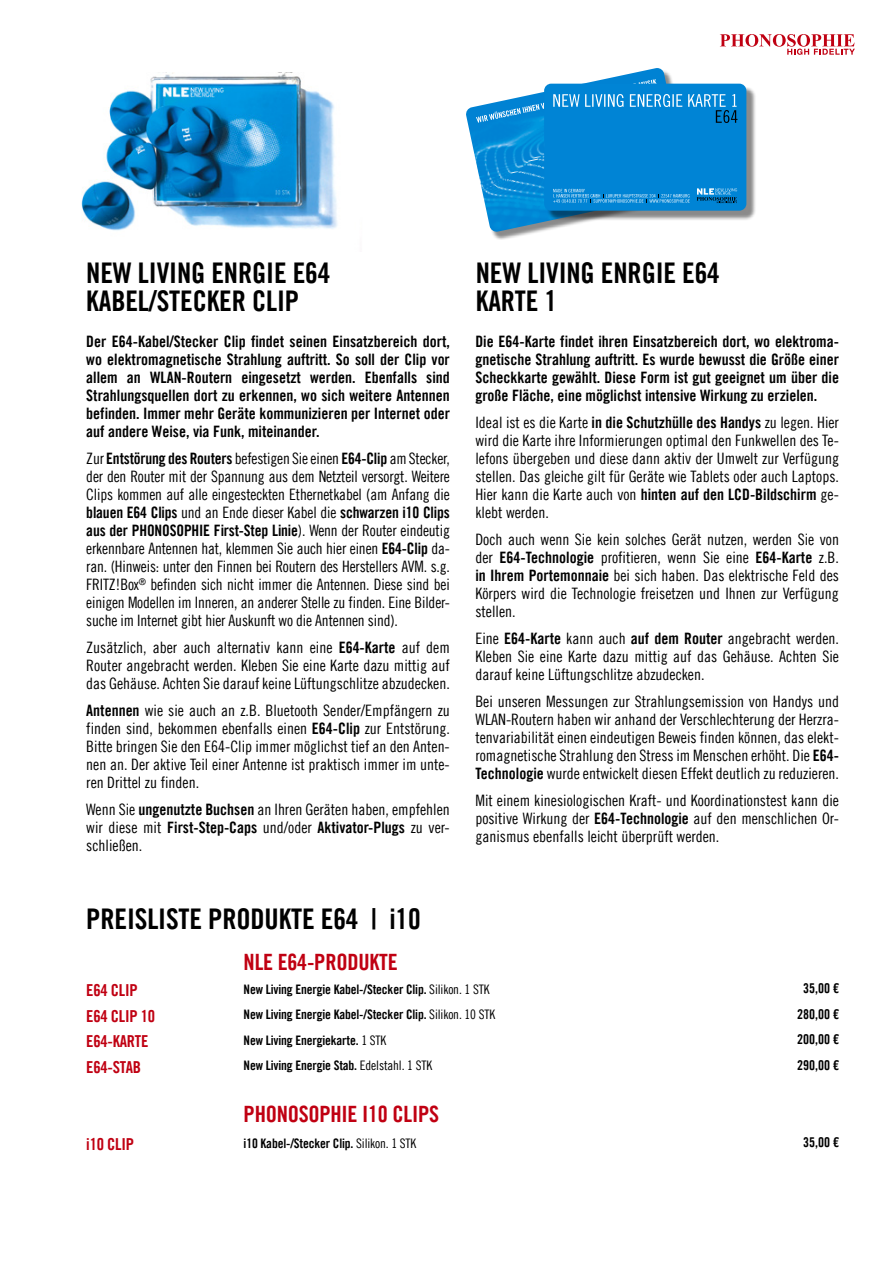
<style>
.page{position:relative;width:893px;height:1263px;background:#fff}
.page>*{position:absolute;margin:0;border:0;box-sizing:border-box;transform-origin:0 0}
.t1{font:28.5px "Trade Gothic LT Com Bd Cn 20";letter-spacing:-.005em;color:#000}
.t2{font:22.5px "Trade Gothic LT Com Bd Cn 20";letter-spacing:-.01em;color:#c00012}
.t3{font:16.5px "Trade Gothic LT Com Bd Cn 20";letter-spacing:-.015em;color:#c00012}
.t4{font:15.75px/18px "Trade Gothic LT Com Cn 18";color:#000;text-align:justify}
.t5{font:15.75px/18px "Trade Gothic LT Com Bd Cn 20";color:#000;text-align:justify}
.t6{font:13.5px "Trade Gothic LT Com Bd Cn 20";color:#000}
.t7{font:13.2px "Trade Gothic LT Com Bd Cn 20";letter-spacing:-.01em;color:#000}
.s1{font-family:"Trade Gothic LT Com Bd Cn 20"}
.s2{font-family:"Trade Gothic LT Com Cn 18"}
</style>
<div class="page">
<svg style="left:720px;top:34px;width:135px;height:21px"></svg>
<img style="left:81px;top:73px;width:257px;height:158px">
<div style="left:468px;top:70px;width:228px;height:170px;background:#000;opacity:.46"></div>
<img style="left:466px;top:68px;width:222px;height:164px">
<div style="left:547px;top:87px;width:209px;height:134px;background:#000;opacity:.46"></div>
<div style="left:544px;top:84px;width:202px;height:127px;background:#0084d5;border-radius:7px"></div>
<svg style="left:697px;top:188px;width:40px;height:15px"></svg>
<svg style="left:476px;top:79px;width:261px;height:44px"></svg>
<svg style="left:553px;top:189px;width:137px;height:14px"></svg>
<p class="t1" style="left:86px;top:255px;width:246px">NEW LIVING ENRGIE E64</p>
<p class="t1" style="left:86px;top:284px;width:214px">KABEL/STECKER CLIP</p>
<p class="t5" style="left:86px;top:332px;width:365px">Der E64-Kabel/Stecker Clip findet seinen Einsatzbereich dort, wo elektromagnetische Strahlung auftritt. So soll der Clip vor allem an WLAN-Routern eingesetzt werden. Ebenfalls sind Strahlungsquellen dort zu erkennen, wo sich weitere Antennen befinden. Immer mehr Geräte kommunizieren per Internet oder auf andere Weise, via Funk, miteinander.</p>
<p class="t4" style="left:86px;top:449px;width:365px">Zur <span class="s1">Entstörung des Routers</span> befestigen Sie einen <span class="s1">E64-Clip</span> am Stecker, der den Router mit der Spannung aus dem Netzteil versorgt. Weitere Clips kommen auf alle eingesteckten Ethernetkabel (am Anfang die <span class="s1">blauen E64 Clips</span> und an Ende dieser Kabel die <span class="s1">schwarzen i10 Clips aus der PHONOSOPHIE First-Step Linie</span>). Wenn der Router eindeutig erkennbare Antennen hat, klemmen Sie auch hier einen <span class="s1">E64-Clip</span> da&shy;ran. (Hinweis: unter den Finnen bei Routern des Herstellers AVM. s.g.<br>FRITZ!Box<sup>®</sup> befinden sich nicht immer die Antennen. Diese sind bei einigen Modellen im Inneren, an anderer Stelle zu finden. Eine Bilder&shy;suche im Internet gibt hier Auskunft wo die Antennen sind).</p>
<p class="t4" style="left:86px;top:638px;width:365px">Zusätzlich, aber auch alternativ kann eine <span class="s1">E64-Karte</span> auf dem Router angebracht werden. Kleben Sie eine Karte dazu mittig auf das Gehäuse. Achten Sie darauf keine Lüftungschlitze abzudecken.</p>
<p class="t4" style="left:86px;top:701px;width:365px"><span class="s1">Antennen</span> wie sie auch an z.B. Bluetooth Sender/Empfängern zu finden sind, bekommen ebenfalls einen <span class="s1">E64-Clip</span> zur Entstörung.<br>Bitte bringen Sie den E64-Clip immer möglichst tief an den Anten&shy;nen an. Der aktive Teil einer Antenne ist praktisch immer im unte&shy;ren Drittel zu finden.</p>
<p class="t4" style="left:86px;top:800px;width:365px">Wenn Sie <span class="s1">ungenutzte Buchsen</span> an Ihren Geräten haben, empfehlen wir diese mit <span class="s1">First-Step-Caps</span> und/oder <span class="s1">Aktivator-Plugs</span> zu ver&shy;schließen.</p>
<p class="t1" style="left:86px;top:901px;width:336px">PREISLISTE PRODUKTE E64 | i10</p>
<p class="t2" style="left:244px;top:948px;width:156px">NLE E64-PRODUKTE</p>
<p class="t1" style="left:476px;top:255px;width:246px">NEW LIVING ENRGIE E64</p>
<p class="t1" style="left:476px;top:284px;width:83px">KARTE 1</p>
<p class="t5" style="left:475px;top:332px;width:365px">Die E64-Karte findet ihren Einsatzbereich dort, wo elektroma&shy;gnetische Strahlung auftritt. Es wurde bewusst die Größe einer Scheckkarte gewählt. Diese Form ist gut geeignet um über die große Fläche, eine möglichst intensive Wirkung zu erzielen.</p>
<p class="t4" style="left:475px;top:413px;width:365px">Ideal ist es die Karte <span class="s1">in die Schutzhülle des Handys</span> zu legen. Hier wird die Karte ihre Informierungen optimal den Funkwellen des Te&shy;lefons übergeben und diese dann aktiv der Umwelt zur Verfügung stellen. Das gleiche gilt für Geräte wie Tablets oder auch Laptops.<br>Hier kann die Karte auch von <span class="s1">hinten auf den LCD-Bildschirm</span> ge&shy;klebt werden.</p>
<p class="t4" style="left:475px;top:530px;width:365px">Doch auch wenn Sie kein solches Gerät nutzen, werden Sie von der <span class="s1">E64-Technologie</span> profitieren, wenn Sie eine <span class="s1">E64-Karte</span> z.B. <span class="s1">in Ihrem Portemonnaie</span> bei sich haben. Das elektrische Feld des Körpers wird die Technologie freisetzen und Ihnen zur Verfügung stellen.</p>
<p class="t4" style="left:475px;top:629px;width:365px">Eine <span class="s1">E64-Karte</span> kann auch <span class="s1">auf dem Router</span> angebracht werden.<br>Kleben Sie eine Karte dazu mittig auf das Gehäuse. Achten Sie darauf keine Lüftungschlitze abzudecken.</p>
<p class="t4" style="left:475px;top:692px;width:365px">Bei unseren Messungen zur Strahlungsemission von Handys und WLAN-Routern haben wir anhand der Verschlechterung der Herzra&shy;tenvariabilität einen eindeutigen Beweis finden können, das elekt&shy;romagnetische Strahlung den Stress im Menschen erhöht. Die <span class="s1">E64- Technologie</span> wurde entwickelt diesen Effekt deutlich zu reduzieren.</p>
<p class="t4" style="left:475px;top:791px;width:365px">Mit einem kinesiologischen Kraft- und Koordinationstest kann die positive Wirkung der <span class="s1">E64-Technologie</span> auf den menschlichen Or&shy;ganismus ebenfalls leicht überprüft werden.</p>
<p class="t3" style="left:86px;top:980px;width:53px">E64 CLIP</p>
<p class="t7" style="left:244px;top:981px;width:247px">New Living Energie Kabel-/Stecker Clip. <span class="s2">Silikon. 1 STK</span></p>
<p class="t3" style="left:86px;top:1006px;width:70px">E64 CLIP 10</p>
<p class="t7" style="left:244px;top:1007px;width:253px">New Living Energie Kabel-/Stecker Clip. <span class="s2">Silikon. 10 STK</span></p>
<p class="t3" style="left:86px;top:1031px;width:64px">E64-KARTE</p>
<p class="t7" style="left:244px;top:1032px;width:144px">New Living Energiekarte. <span class="s2">1 STK</span></p>
<p class="t3" style="left:86px;top:1057px;width:56px">E64-STAB</p>
<p class="t7" style="left:244px;top:1058px;width:190px">New Living Energie Stab. <span class="s2">Edelstahl. 1 STK</span></p>
<p class="t3" style="left:86px;top:1134px;width:49px">i10 CLIP</p>
<p class="t2" style="left:244px;top:1100px;width:197px">PHONOSOPHIE I10 CLIPS</p>
<p class="t7" style="left:244px;top:1135px;width:174px">i10 Kabel-/Stecker Clip. <span class="s2">Silikon. 1 STK</span></p>
<p class="t6" style="left:803px;top:980px;width:37px">35,00 €</p>
<p class="t6" style="left:797px;top:1006px;width:43px">280,00 €</p>
<p class="t6" style="left:797px;top:1031px;width:43px">200,00 €</p>
<p class="t6" style="left:797px;top:1057px;width:43px">290,00 €</p>
<p class="t6" style="left:803px;top:1134px;width:37px">35,00 €</p>
</div>
